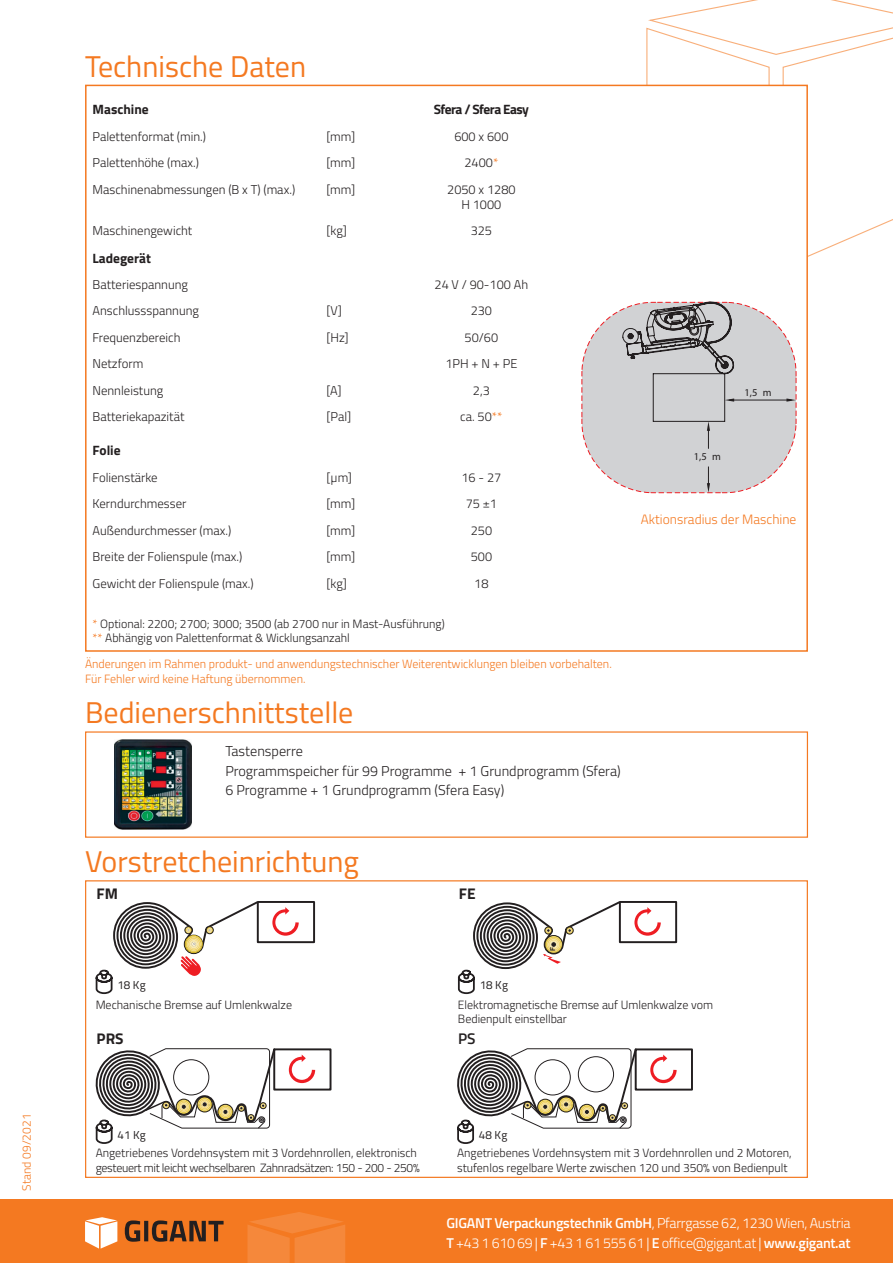
<style>
.page{position:relative;width:893px;height:1263px;background:#fff}
.page>*{position:absolute;margin:0;border:0;box-sizing:border-box;transform-origin:0 0}
.t1{font:30px "Titillium Web";color:#f47921}
.t2{font:700 15.45px "Titillium Web";color:#231f20}
.t3{font:600 15.45px "Titillium Web";color:#231f20}
.t4{font:300 14.25px/19.5px "Titillium Web";letter-spacing:-.02em;color:#fff}
.t5{font:300 14.25px/19.5px "Titillium Web";color:#231f20}
.t6{font:300 13.5px "Titillium Web";color:#f47921}
.t7{font:700 13.5px "Titillium Web";color:#231f20}
.t8{font:700 13.5px "Titillium Web";letter-spacing:-.04em;color:#231f20}
.t9{font:300 12.75px/15.3px "Titillium Web";color:#231f20;text-align:center}
.t10{font:300 12px/14.4px "Titillium Web";color:#231f20}
.t11{font:300 12px/14.4px "Titillium Web";color:#f47921}
.t12{font:11.55px "Titillium Web";letter-spacing:.015em;color:#231f20}
.t13{font:10.5px "Myriad Pro";color:#231f20}
.t14{font:700 6.75px "Arial";color:#231f20}
.s1{color:#f47921}
.s2{font-weight:600}
</style>
<div class="page">
<div style="left:0;top:1199px;width:893px;height:64px;background:#f47921"></div>
<svg style="left:645px;top:0;width:248px;height:257px"></svg>
<svg style="left:247px;top:1212px;width:98px;height:51px"></svg>
<svg style="left:125px;top:1220px;width:99px;height:22px"></svg>
<svg style="left:85px;top:1217px;width:32px;height:31px"></svg>
<img style="left:115px;top:740px;width:76px;height:89px">
<div style="left:85px;top:731px;width:723px;height:107px;border:1px solid #f47921"></div>
<div style="left:86px;top:85px;width:721px;height:566px;background:#fff"></div>
<div style="left:273px;top:1048px;width:58px;height:42px;border:2px solid #231f20"></div>
<svg style="left:289px;top:1054px;width:26px;height:29px"></svg>
<svg style="left:95px;top:1048px;width:182px;height:96px"></svg>
<div style="left:635px;top:1048px;width:58px;height:42px;border:2px solid #231f20"></div>
<svg style="left:650px;top:1054px;width:27px;height:29px"></svg>
<svg style="left:457px;top:1048px;width:181px;height:96px"></svg>
<svg style="left:457px;top:901px;width:165px;height:94px"></svg>
<div style="left:619px;top:901px;width:58px;height:42px;border:2px solid #231f20"></div>
<svg style="left:634px;top:907px;width:27px;height:29px"></svg>
<div style="left:257px;top:901px;width:58px;height:42px;border:2px solid #231f20"></div>
<svg style="left:272px;top:907px;width:27px;height:29px"></svg>
<svg style="left:95px;top:901px;width:165px;height:94px"></svg>
<svg style="left:581px;top:302px;width:216px;height:191px;background:#cccbcd"></svg>
<p class="t11" style="left:19px;top:1191px;width:78px;rotate:-90deg">Stand 09/2021</p>
<h1 class="t1" style="left:85px;top:44px;width:223px">Technische Daten</h1>
<p class="t7" style="left:93px;top:99px;width:58px">Maschine</p>
<p class="t8" style="left:434px;top:99px;width:97px">Sfera / Sfera Easy</p>
<p class="t9" style="left:93px;top:128px;width:115px">Palettenformat (min.)</p>
<p class="t9" style="left:326px;top:128px;width:30px">[mm]</p>
<p class="t9" style="left:454px;top:128px;width:56px">600 x 600</p>
<p class="t9" style="left:93px;top:154px;width:108px">Palettenhöhe (max.)</p>
<p class="t9" style="left:326px;top:154px;width:30px">[mm]</p>
<p class="t9" style="left:464px;top:154px;width:35px">2400<span class="s1">*</span></p>
<p class="t9" style="left:93px;top:181px;width:204px">Maschinenabmessungen (B x T) (max.)</p>
<p class="t9" style="left:326px;top:181px;width:30px">[mm]</p>
<p class="t9" style="left:447px;top:181px;width:70px">2050 x 1280<br>H 1000</p>
<p class="t9" style="left:93px;top:223px;width:101px">Maschinengewicht</p>
<p class="t9" style="left:326px;top:223px;width:22px">[kg]</p>
<p class="t9" style="left:471px;top:223px;width:23px">325</p>
<p class="t7" style="left:93px;top:248px;width:60px">Ladegerät</p>
<p class="t9" style="left:93px;top:276px;width:97px">Batteriespannung</p>
<p class="t9" style="left:435px;top:276px;width:95px">24 V / 90-100 Ah</p>
<p class="t9" style="left:93px;top:303px;width:108px">Anschlussspannung</p>
<p class="t9" style="left:326px;top:303px;width:17px">[V]</p>
<p class="t9" style="left:471px;top:303px;width:23px">230</p>
<p class="t9" style="left:93px;top:329px;width:89px">Frequenzbereich</p>
<p class="t9" style="left:326px;top:329px;width:24px">[Hz]</p>
<p class="t9" style="left:465px;top:329px;width:35px">50/60</p>
<p class="t9" style="left:93px;top:356px;width:52px">Netzform</p>
<p class="t9" style="left:445px;top:356px;width:73px">1PH + N + PE</p>
<p class="t9" style="left:93px;top:382px;width:72px">Nennleistung</p>
<p class="t9" style="left:326px;top:382px;width:17px">[A]</p>
<p class="t9" style="left:473px;top:382px;width:18px">2,3</p>
<p class="t9" style="left:93px;top:408px;width:93px">Batteriekapazität</p>
<p class="t9" style="left:326px;top:408px;width:26px">[Pal]</p>
<p class="t9" style="left:460px;top:408px;width:44px">ca. 50<span class="s1">**</span></p>
<p class="t7" style="left:93px;top:440px;width:30px">Folie</p>
<p class="t9" style="left:93px;top:469px;width:67px">Folienstärke</p>
<p class="t9" style="left:326px;top:469px;width:27px">[µm]</p>
<p class="t9" style="left:461px;top:469px;width:41px">16 - 27</p>
<p class="t9" style="left:93px;top:495px;width:96px">Kerndurchmesser</p>
<p class="t9" style="left:326px;top:495px;width:30px">[mm]</p>
<p class="t9" style="left:466px;top:495px;width:33px">75 ±1</p>
<p class="t9" style="left:93px;top:522px;width:140px">Außendurchmesser (max.)</p>
<p class="t9" style="left:326px;top:522px;width:30px">[mm]</p>
<p class="t9" style="left:471px;top:522px;width:23px">250</p>
<p class="t9" style="left:93px;top:548px;width:151px">Breite der Folienspule (max.)</p>
<p class="t9" style="left:326px;top:548px;width:30px">[mm]</p>
<p class="t9" style="left:471px;top:548px;width:23px">500</p>
<p class="t9" style="left:93px;top:575px;width:163px">Gewicht der Folienspule (max.)</p>
<p class="t9" style="left:326px;top:575px;width:22px">[kg]</p>
<p class="t9" style="left:474px;top:575px;width:16px">18</p>
<p class="t10" style="left:93px;top:615px;width:354px"><span class="s1">*</span> Optional: 2200; 2700; 3000; 3500 (ab 2700 nur in Mast-Ausführung) <span class="s1">**</span> Abhängig von Palettenformat &amp; Wicklungsanzahl</p>
<p class="t11" style="left:85px;top:656px;width:528px">Änderungen im Rahmen produkt- und anwendungstechnischer Weiterentwicklungen bleiben vorbehalten.<br>Für Fehler wird keine Haftung übernommen.</p>
<h1 class="t1" style="left:85px;top:690px;width:270px">Bedienerschnittstelle</h1>
<p class="t5" style="left:225px;top:741px;width:397px">Tastensperre<br>Programmspeicher für 99 Programme + 1 Grundprogramm (Sfera)<br>6 Programme + 1 Grundprogramm (Sfera Easy)</p>
<h1 class="t1" style="left:85px;top:839px;width:275px">Vorstretcheinrichtung</h1>
<p class="t2" style="left:97px;top:882px;width:23px">FM</p>
<p class="t12" style="left:117px;top:977px;width:30px">18 Kg</p>
<p class="t2" style="left:459px;top:882px;width:18px">FE</p>
<p class="t12" style="left:480px;top:977px;width:30px">18 Kg</p>
<p class="t14" style="left:548px;top:951px;width:6px;rotate:-90deg">F</p>
<p class="t13" style="left:694px;top:450px;width:28px">1,5 m</p>
<p class="t13" style="left:745px;top:386px;width:28px">1,5 m</p>
<p class="t6" style="left:641px;top:509px;width:157px">Aktionsradius der Maschine</p>
<p class="t10" style="left:96px;top:996px;width:198px">Mechanische Bremse auf Umlenkwalze</p>
<p class="t2" style="left:97px;top:1027px;width:29px">PRS</p>
<p class="t10" style="left:458px;top:996px;width:257px">Elektromagnetische Bremse auf Umlenkwalze vom<br>Bedienpult einstellbar</p>
<p class="t3" style="left:458px;top:1027px;width:19px">PS</p>
<p class="t12" style="left:118px;top:1126px;width:30px">41 Kg</p>
<p class="t10" style="left:96px;top:1145px;width:326px">Angetriebenes Vordehnsystem mit 3 Vordehnrollen, elektronisch gesteuert mit leicht wechselbaren Zahnradsätzen: 150 - 200 - 250%</p>
<p class="t12" style="left:479px;top:1126px;width:30px">48 Kg</p>
<p class="t10" style="left:457px;top:1145px;width:336px">Angetriebenes Vordehnsystem mit 3 Vordehnrollen und 2 Motoren, stufenlos regelbare Werte zwischen 120 und 350% von Bedienpult</p>
<p class="t4" style="left:446px;top:1213px;width:405px"><span class="s2">GIGANT Verpackungstechnik GmbH</span>, Pfarrgasse 62, 1230 Wien, Austria<br><span class="s2">T</span> +43 1 610 69 | <span class="s2">F</span> +43 1 61 555 61 | <span class="s2">E</span> office@gigant.at | <span class="s2">www.gigant.at</span></p>
</div>
